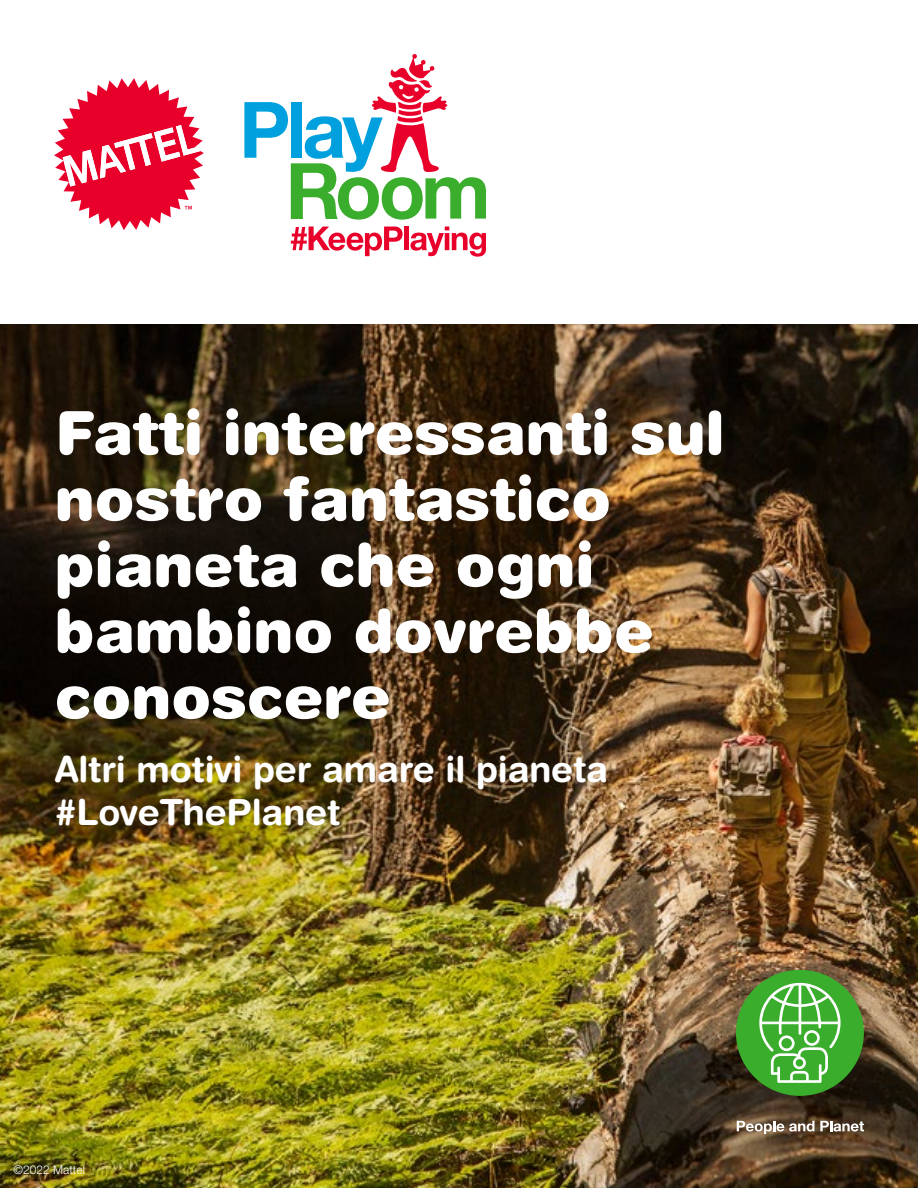
<style>
.page{position:relative;width:918px;height:1188px;background:#fff}
.page>*{position:absolute;margin:0;border:0;box-sizing:border-box;transform-origin:0 0}
.t1{font:900 60px/66px "Helvetica Rounded LT Std";color:#fff}
.t2{font:700 36px/43.2px "Helvetica Rounded LT Std";letter-spacing:-.005em;color:#fff}
.t3{font:300 12px "Helvetica Neue LT Std";color:#fff}
</style>
<div class="page">
<img style="left:0;top:324px;width:918px;height:864px">
<svg style="left:244px;top:54px;width:242px;height:166px"></svg>
<svg style="left:54px;top:78px;width:150px;height:152px"></svg>
<svg style="left:291px;top:227px;width:112px;height:29px"></svg>
<div style="left:404px;top:227px;width:5px;height:23px;background:#e8002a"></div>
<svg style="left:410px;top:227px;width:76px;height:30px"></svg>
<div style="left:736px;top:970px;width:128px;height:126px;background:#3aad2c;border-radius:50%"></div>
<svg style="left:759px;top:983px;width:82px;height:100px"></svg>
<svg style="left:737px;top:1121px;width:77px;height:13px"></svg>
<svg style="left:820px;top:1121px;width:44px;height:11px"></svg>
<p class="t1" style="left:55px;top:398px;width:671px">Fatti interessanti sul nostro fantastico pianeta che ogni bambino dovrebbe conoscere</p>
<p class="t2" style="left:55px;top:747px;width:555px">Altri motivi per amare il pianeta #LoveThePlanet</p>
<p class="t3" style="left:14px;top:1163px;width:73px">©2022 Mattel</p>
</div>
